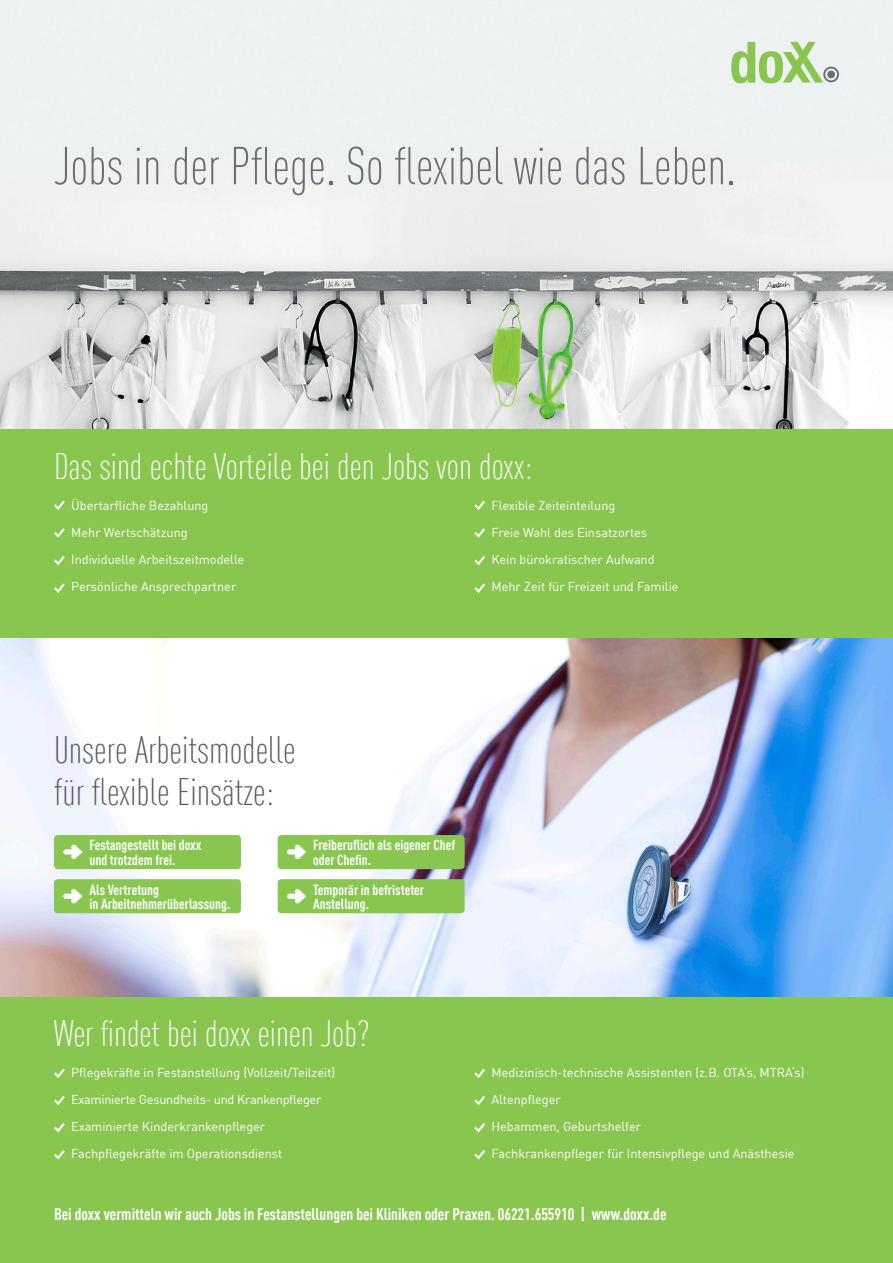
<style>
.page{position:relative;width:893px;height:1263px;background:#fff}
.page>*{position:absolute;margin:0;border:0;box-sizing:border-box;transform-origin:0 0}
.t1{font:300 condensed 52.5px "DIN Offc";color:#6c6d70}
.t2{font:300 condensed 37.5px/42px "DIN Offc";color:#57585a}
.t3{font:300 condensed 36px "DIN Offc";color:#fff}
.t4{font:700 condensed 16.5px "DIN Offc";color:#fff}
.t5{font:700 condensed 14.4px/14.4px "DIN Offc";color:#fff}
.t6{font:12.6px/27px "DIN Offc";color:#fff}
</style>
<div class="page">
<img style="left:0;top:638px;width:893px;height:359px">
<img style="left:0;top:0;width:893px;height:429px">
<div style="left:827px;top:71px;width:8px;height:7px;background:#6c6d70;border-radius:50%"></div>
<div style="left:823px;top:67px;width:16px;height:15px;border:2px solid #6c6d70;border-radius:50%"></div>
<svg style="left:731px;top:42px;width:92px;height:42px;background:#bbdba0"></svg>
<div style="left:0;top:429px;width:893px;height:209px;background:#89c650"></div>
<svg style="left:54px;top:500px;width:11px;height:10px"></svg>
<svg style="left:474px;top:500px;width:11px;height:10px"></svg>
<svg style="left:474px;top:528px;width:11px;height:10px"></svg>
<svg style="left:474px;top:556px;width:11px;height:10px"></svg>
<svg style="left:474px;top:583px;width:11px;height:10px"></svg>
<svg style="left:54px;top:528px;width:11px;height:10px"></svg>
<svg style="left:54px;top:556px;width:11px;height:10px"></svg>
<svg style="left:54px;top:583px;width:11px;height:10px"></svg>
<div style="left:0;top:997px;width:893px;height:266px;background:#89c650"></div>
<svg style="left:54px;top:1068px;width:11px;height:10px"></svg>
<svg style="left:54px;top:1096px;width:11px;height:10px"></svg>
<svg style="left:54px;top:1123px;width:11px;height:10px"></svg>
<svg style="left:54px;top:1150px;width:11px;height:10px"></svg>
<svg style="left:474px;top:1068px;width:11px;height:10px"></svg>
<svg style="left:474px;top:1096px;width:11px;height:10px"></svg>
<svg style="left:474px;top:1123px;width:11px;height:10px"></svg>
<svg style="left:474px;top:1150px;width:11px;height:10px"></svg>
<div style="left:54px;top:835px;width:187px;height:34px;background:#89c650;border-radius:4px"></div>
<div style="left:54px;top:879px;width:187px;height:34px;background:#89c650;border-radius:4px"></div>
<svg style="left:64px;top:844px;width:18px;height:15px"></svg>
<svg style="left:64px;top:889px;width:18px;height:15px"></svg>
<div style="left:278px;top:835px;width:187px;height:34px;background:#89c650;border-radius:4px"></div>
<div style="left:278px;top:879px;width:187px;height:34px;background:#89c650;border-radius:4px"></div>
<svg style="left:287px;top:844px;width:19px;height:15px"></svg>
<svg style="left:287px;top:889px;width:19px;height:15px"></svg>
<h1 class="t1" style="left:54px;top:136px;width:683px">Jobs in der Pflege. So flexibel wie das Leben.</h1>
<h3 class="t3" style="left:54px;top:445px;width:480px">Das sind echte Vorteile bei den Jobs von doxx:</h3>
<p class="t6" style="left:71px;top:492px;width:175px">Übertarfliche Bezahlung<br>Mehr Wertschätzung<br>Individuelle Arbeitszeitmodelle<br>Persönliche Ansprechpartner</p>
<p class="t6" style="left:491px;top:492px;width:189px">Flexible Zeiteinteilung<br>Freie Wahl des Einsatzortes<br>Kein bürokratischer Aufwand<br>Mehr Zeit für Freizeit und Familie</p>
<h2 class="t2" style="left:54px;top:729px;width:243px">Unsere Arbeitsmodelle für flexible Einsätze:</h2>
<p class="t5" style="left:89px;top:837px;width:114px">Festangestellt bei doxx und trotzdem frei.</p>
<p class="t5" style="left:89px;top:882px;width:143px">Als Vertretung<br>in Arbeitnehmerüberlassung.</p>
<p class="t5" style="left:313px;top:837px;width:144px">Freiberuflich als eigener Chef oder Chefin.</p>
<p class="t5" style="left:313px;top:882px;width:113px">Temporär in befristeter<br>Anstellung.</p>
<h3 class="t3" style="left:54px;top:1013px;width:317px">Wer findet bei doxx einen Job?</h3>
<p class="t6" style="left:71px;top:1059px;width:266px">Pflegekräfte in Festanstellung (Vollzeit/Teilzeit)<br>Examinierte Gesundheits- und Krankenpfleger Examinierte Kinderkrankenpfleger Fachpflegekräfte im Operationsdienst</p>
<p class="t6" style="left:491px;top:1059px;width:314px">Medizinisch-technische Assistenten (z.B. OTA‘s, MTRA‘s)<br>Altenpfleger<br>Hebammen, Geburtshelfer<br>Fachkrankenpfleger für Intensivpflege und Anästhesie</p>
<h3 class="t4" style="left:54px;top:1204px;width:614px">Bei doxx vermitteln wir auch Jobs in Festanstellungen bei Kliniken oder Praxen. 06221.655910 | www.doxx.de</h3>
</div>
